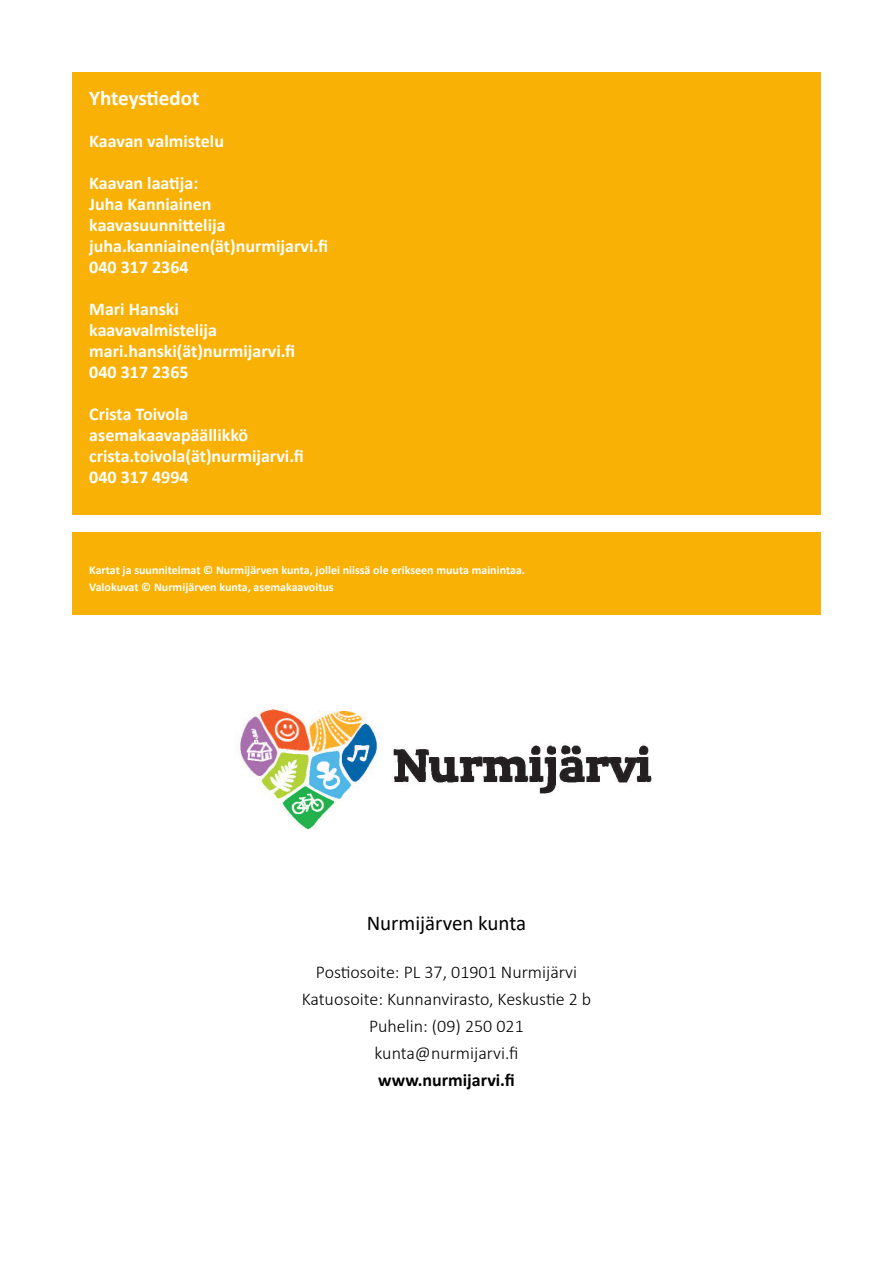
<style>
.page{position:relative;width:893px;height:1263px;background:#fff}
.page>*{position:absolute;margin:0;border:0;box-sizing:border-box;transform-origin:0 0}
.t1{font:21px "Calibri";color:#000}
.Valkoinen_otsikko_laatikkoon{font:700 21px "Calibri";letter-spacing:-.005em;color:#fff}
.Valkoinen_leipäteksti{font:700 18px "Calibri";color:#fff}
.t2{font:300 18px "Calibri";color:#000}
.t3{font:700 18px "Calibri";color:#000}
.Valkoinen_leipäteksit_BOLD{font:700 18px "Calibri";color:#fff}
.Valkoinen_teksti_oheistietolaatikkoon{font:700 12px "Calibri";color:#fff}
</style>
<div class="page">
<img style="left:240px;top:704px;width:412px;height:126px">
<div style="left:72px;top:72px;width:749px;height:442px;background:#f9b105"></div>
<div style="left:72px;top:531px;width:749px;height:83px;background:#f9b105"></div>
<p class="Valkoinen_otsikko_laatikkoon" style="left:89px;top:83px;width:112px">Yhteystiedot</p>
<p class="Valkoinen_leipäteksit_BOLD" style="left:89px;top:128px;width:136px">Kaavan valmistelu</p>
<p class="Valkoinen_leipäteksti" style="left:89px;top:170px;width:111px">Kaavan laatija:</p>
<p class="Valkoinen_leipäteksti" style="left:89px;top:191px;width:124px">Juha Kanniainen</p>
<p class="Valkoinen_leipäteksti" style="left:89px;top:212px;width:138px">kaavasuunnittelija</p>
<p class="Valkoinen_leipäteksti" style="left:89px;top:233px;width:240px">juha.kanniainen(ät)nurmijarvi.fi</p>
<p class="Valkoinen_leipäteksti" style="left:89px;top:254px;width:101px">040 317 2364</p>
<p class="Valkoinen_leipäteksti" style="left:89px;top:296px;width:91px">Mari Hanski</p>
<p class="Valkoinen_leipäteksti" style="left:89px;top:317px;width:129px">kaavavalmistelija</p>
<p class="Valkoinen_leipäteksti" style="left:89px;top:338px;width:207px">mari.hanski(ät)nurmijarvi.fi</p>
<p class="Valkoinen_leipäteksti" style="left:89px;top:359px;width:101px">040 317 2365</p>
<p class="Valkoinen_leipäteksti" style="left:89px;top:401px;width:101px">Crista Toivola</p>
<p class="Valkoinen_leipäteksti" style="left:89px;top:422px;width:160px">asemakaavapäällikkö</p>
<p class="Valkoinen_leipäteksti" style="left:89px;top:443px;width:216px">crista.toivola(ät)nurmijarvi.fi</p>
<p class="Valkoinen_leipäteksti" style="left:89px;top:464px;width:101px">040 317 4994</p>
<p class="Valkoinen_teksti_oheistietolaatikkoon" style="left:89px;top:562px;width:437px">Kartat ja suunnitelmat © Nurmijärven kunta, jollei niissä ole erikseen muuta mainintaa.</p>
<p class="Valkoinen_teksti_oheistietolaatikkoon" style="left:89px;top:578px;width:246px">Valokuvat © Nurmijärven kunta, asemakaavoitus</p>
<p class="t1" style="left:367px;top:908px;width:161px">Nurmijärven kunta</p>
<p class="t2" style="left:316px;top:961px;width:263px">Postiosoite: PL 37, 01901 Nurmijärvi</p>
<p class="t2" style="left:302px;top:988px;width:291px">Katuosoite: Kunnanvirasto, Keskustie 2 b</p>
<p class="t2" style="left:369px;top:1015px;width:156px">Puhelin: (09) 250 021</p>
<p class="t2" style="left:375px;top:1042px;width:145px">kunta@nurmijarvi.fi</p>
<p class="t3" style="left:378px;top:1067px;width:138px">www.nurmijarvi.fi</p>
</div>
